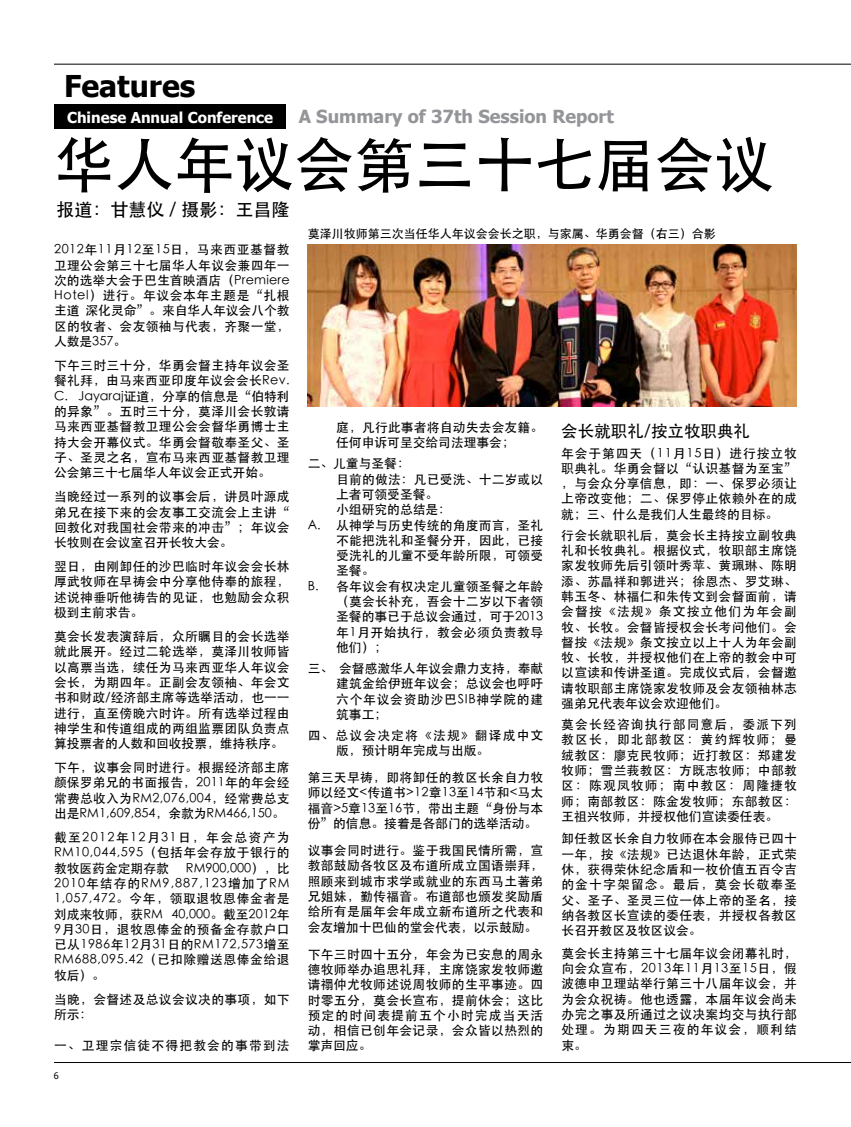
<style>
.page{position:relative;width:851px;height:1127px;background:#fff}
.page>*{position:absolute;margin:0;border:0;box-sizing:border-box;transform-origin:0 0}
.t1{font:60px "ST Heiti";color:#000}
.t2{font:700 30px "Tahoma";color:#000}
.t3{font:700 18px "Tahoma";color:#939598}
.t4{font:18px "ST Heiti";color:#000}
.t5{font:16.5px "ST Heiti";color:#000}
.t6{font:700 15px "Tahoma";color:#fff}
.t7{font:12.75px/15.3px "ST Heiti";letter-spacing:.025em;color:#000;text-align:justify}
.t8{font:12.75px/15.3px "ST Heiti";letter-spacing:.09em;color:#000}
.t9{font:12.75px "ST Heiti";color:#000}
.t10{font:12.75px "ST Heiti";letter-spacing:.045em;color:#000}
.t11{font:12px "ST Heiti";color:#000}
.t12{font:9px "Tahoma";color:#000}
.s1{font-family:"Sim Hei"}
.s2{color:#fff}
</style>
<div class="page">
<hr style="left:54px;top:64px;width:796px;height:1px;background:#000">
<hr style="left:54px;top:1062px;width:796px;height:1px;background:#000">
<img style="left:307px;top:244px;width:489px;height:162px">
<div style="left:54px;top:105px;width:231px;height:24px;background:#000"></div>
<h2 class="t2" style="left:64px;top:65px;width:133px">Features</h2>
<p class="t6" style="left:67px;top:107px;width:207px">Chinese Annual Conference</p>
<h1 class="t1" style="left:54px;top:135px;width:721px">华人年议会第三十七届会<span class="s1">议</span></h1>
<h3 class="t4" style="left:56px;top:201px;width:234px">报道：甘慧仪 / 摄影：王昌隆</h3>
<h3 class="t3" style="left:298px;top:103px;width:317px">A Summary of 37th Session Report</h3>
<p class="t7" style="left:54px;top:242px;width:237px">2012年11月12至15日，马来西亚基督教卫理公会第三十七届华人年议会兼四年一次的选举大会于巴生首映酒店（Premiere Hotel）进行。年议会本年主题是“扎根主道 深化灵命”。来自华人年议会八个教区的牧者、会友领袖与代表，齐聚一堂，人数是357。</p>
<p class="t7" style="left:54px;top:358px;width:237px">下午三时三十分，华勇会督主持年议会圣餐礼拜，由马来西亚印度年议会会长Rev.<br>C. Jayaraj证道，分享的信息是“伯特利的异象”。五时三十分，莫泽川会长敦请马来西亚基督教卫理公会会督华勇博士主持大会开幕仪式。华勇会督敬奉圣父、圣子、圣灵之名，宣布马来西亚基督教卫理公会第三十七届华人年议会正式开始。</p>
<p class="t7" style="left:54px;top:489px;width:237px">当晚经过一系列的议事会后，讲员叶源成弟兄在接下来的会友事工交流会上主讲“回教化对我国社会带来的冲击”；年议会长牧则在会议室召开长牧大会。</p>
<p class="t7" style="left:54px;top:559px;width:237px">翌日，由刚卸任的沙巴临时年议会会长林厚武牧师在早祷会中分享他侍奉的旅程，述说神垂听他祷告的见证，也勉励会众积极到主前求告。</p>
<p class="t7" style="left:54px;top:629px;width:237px">莫会长发表演辞后，众所瞩目的会长选举就此展开。经过二轮选举，莫泽川牧师皆以高票当选，续任为马来西亚华人年议会会长，为期四年。正副会友领袖、年会文书和财政/经济部主席等选举活动，也一一进行，直至傍晚六时许。所有选举过程由神学生和传道组成的两组监票团队负责点算投票者的人数和回收投票，维持秩序。</p>
<p class="t7" style="left:54px;top:760px;width:237px">下午，议事会同时进行。根据经济部主席颜保罗弟兄的书面报告，2011年的年会经常费总收入为RM2,076,004，经常费总支出是RM1,609,854，余款为RM466,150。</p>
<p class="t7" style="left:54px;top:830px;width:237px">截至2012年12月31日，年会总资产为RM10,044,595（包括年会存放于银行的教牧医药金定期存款</p>
<p class="t7" style="left:54px;top:860px;width:237px;text-indent:132px">RM900,000），比2010年结存的RM9,887,123增加了RM 1,057,472。今年，领取退牧恩俸金者是刘成来牧师，获RM 40,000。截至2012年9月30日，退牧恩俸金的预备金存款户口已从1986年12月31日的RM172,573增至RM688,095.42（已扣除赠送恩俸金给退牧后）。</p>
<p class="t7" style="left:54px;top:991px;width:237px">当晚，会督述及总议会议决的事项，如下所示：</p>
<p class="t8" style="left:54px;top:1037px;width:237px">一、卫理宗信徒不得把教会的事带到法</p>
<p class="t12" style="left:54px;top:1069px;width:6px">6</p>
<p class="t11" style="left:307px;top:228px;width:421px">莫泽川牧师第三次当任华人年议会会长之职，与家属、华勇会督（右三）合影<span class="s2">。</span></p>
<p class="t7" style="left:336px;top:420px;width:208px">庭，凡行此事者将自动失去会友籍。任何申诉可呈交给司法理事会；</p>
<p class="t7" style="left:307px;top:456px;width:103px">二、儿童与圣餐：</p>
<p class="t7" style="left:336px;top:471px;width:208px">目前的做法：凡已受洗、十二岁或以</p>
<p class="t9" style="left:336px;top:488px;width:103px">上者可领受圣餐。</p>
<p class="t9" style="left:336px;top:503px;width:116px">小组研究的总结是：</p>
<p class="t7" style="left:307px;top:517px;width:237px">A. 从神学与历史传统的角度而言，圣礼</p>
<p class="t7" style="left:336px;top:532px;width:208px">不能把洗礼和圣餐分开，因此，已接</p>
<p class="t7" style="left:336px;top:548px;width:208px">受洗礼的儿童不受年龄所限，可领受</p>
<p class="t7" style="left:336px;top:563px;width:40px">圣餐。</p>
<p class="t7" style="left:307px;top:578px;width:237px">B. 各年议会有权决定儿童领圣餐之年龄</p>
<p class="t7" style="left:336px;top:594px;width:208px">（莫会长补充，吾会十二岁以下者领</p>
<p class="t9" style="left:336px;top:610px;width:208px">圣餐的事已于总议会通过，可于2013</p>
<p class="t10" style="left:336px;top:626px;width:208px">年1月开始执行，教会必须负责教导</p>
<p class="t7" style="left:336px;top:640px;width:52px">他们）；</p>
<p class="t7" style="left:336px;top:661px;width:208px;text-indent:-28px">三、 会督感激华人年议会鼎力支持，奉献建筑金给伊班年议会；总议会也呼吁六个年议会资助沙巴SIB神学院的建筑事工；</p>
<p class="t8" style="left:336px;top:727px;width:209px;text-indent:-28px">四、总议会决定将《法规》翻译成中文版，预计明年完成与出版。</p>
<p class="t7" style="left:307px;top:770px;width:237px">第三天早祷，即将卸任的教区长余自力牧师以经文&lt;传道书&gt;12章13至14节和&lt;马太福音&gt;5章13至16节，带出主题“身份与本份”的信息。接着是各部门的选举活动。</p>
<p class="t7" style="left:307px;top:843px;width:237px">议事会同时进行。鉴于我国民情所需，宣教部鼓励各牧区及布道所成立国语崇拜，照顾来到城市求学或就业的东西马土著弟兄姐妹，勤传福音。布道部也颁发奖励盾给所有是届年会年成立新布道所之代表和会友增加十巴仙的堂会代表，以示鼓励。</p>
<p class="t7" style="left:307px;top:946px;width:237px">下午三时四十五分，年会为已安息的周永德牧师举办追思礼拜，主席饶家发牧师邀请禤仲尤牧师述说周牧师的生平事迹。四时零五分，莫会长宣布，提前休会；这比预定的时间表提前五个小时完成当天活动，相信已创年会记录，会众皆以热烈的掌声回应。</p>
<p class="t5" style="left:561px;top:422px;width:190px">会长就职礼/按立牧职典礼</p>
<p class="t7" style="left:561px;top:445px;width:237px">年会于第四天（11月15日）进行按立牧职典礼。华勇会督以“认识基督为至宝”，与会众分享信息，即：一、保罗必须让上帝改变他；二、保罗停止依赖外在的成就；三、什么是我们人生最终的目标。</p>
<p class="t7" style="left:561px;top:527px;width:237px">行会长就职礼后，莫会长主持按立副牧典礼和长牧典礼。根据仪式，牧职部主席饶家发牧师先后引领叶秀苹、黄珮琳、陈明添、苏晶祥和郭进兴；徐恩杰、罗艾琳、韩玉冬、林福仁和朱传文到会督面前，请会督按《法规》条文按立他们为年会副牧、长牧。会督皆授权会长考问他们。会督按《法规》条文按立以上十人为年会副牧、长牧，并授权他们在上帝的教会中可以宣读和传讲圣道。完成仪式后，会督邀请牧职部主席饶家发牧师及会友领袖林志强弟兄代表年议会欢迎他们。</p>
<p class="t7" style="left:561px;top:717px;width:237px">莫会长经咨询执行部同意后，委派下列教区长，即北部教区：黄约辉牧师；曼绒教区：廖克民牧师；近打教区：郑建发牧师；雪兰莪教区：方既志牧师；中部教区：陈观凤牧师；南中教区：周隆捷牧师；南部教区：陈金发牧师；东部教区：王祖兴牧师，并授权他们宣读委任表。</p>
<p class="t7" style="left:561px;top:831px;width:237px">卸任教区长余自力牧师在本会服侍已四十一年，按《法规》已达退休年龄，正式荣休，获得荣休纪念盾和一枚价值五百令吉的金十字架留念。最后，莫会长敬奉圣父、圣子、圣灵三位一体上帝的圣名，接纳各教区长宣读的委任表，并授权各教区长召开教区及牧区议会。</p>
<p class="t7" style="left:561px;top:945px;width:237px">莫会长主持第三十七届年议会闭幕礼时，向会众宣布，2013年11月13至15日，假波德申卫理站举行第三十八届年议会，并为会众祝祷。他也透露，本届年议会尚未办完之事及所通过之议决案均交与执行部处理。为期四天三夜的年议会，顺利结束。</p>
</div>
